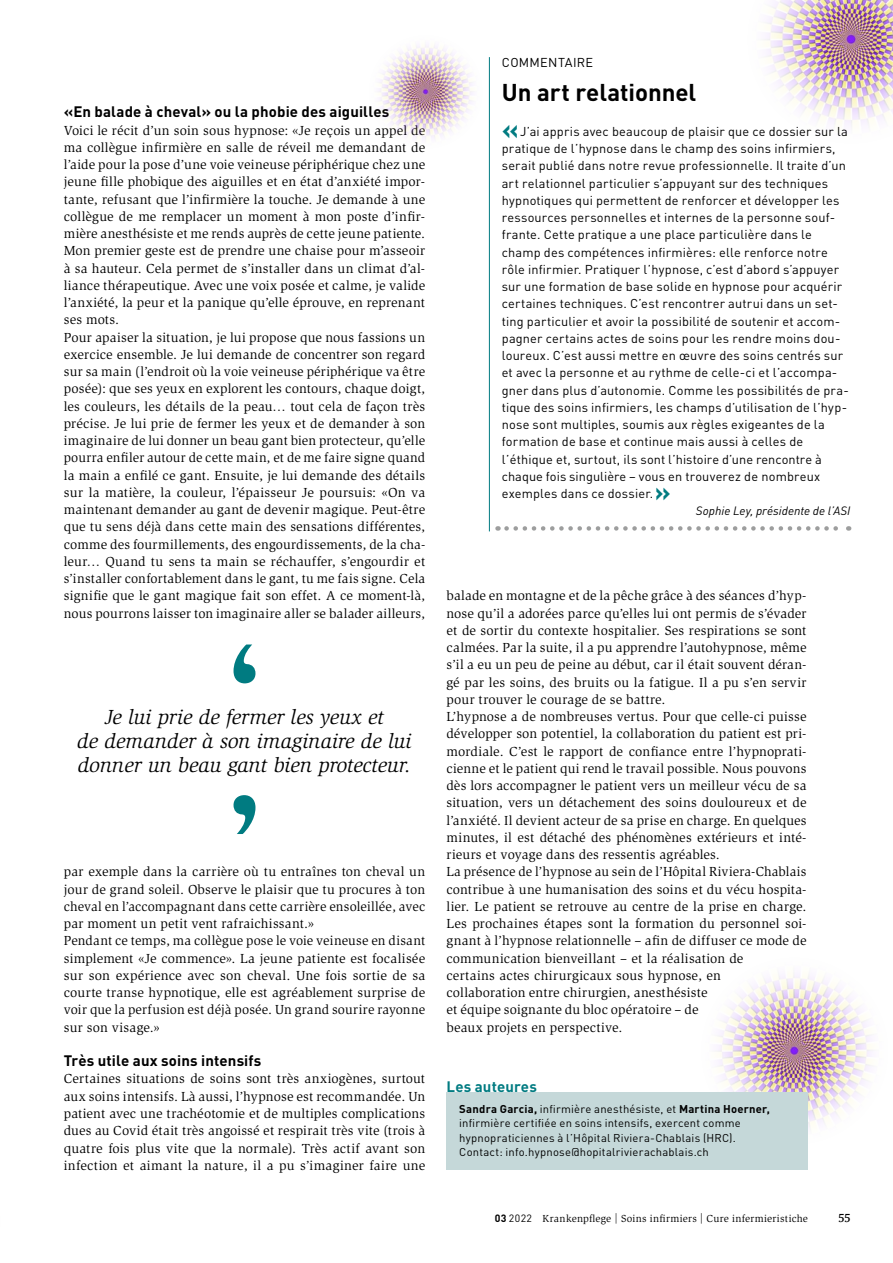
<style>
.page{position:relative;width:893px;height:1263px;background:#fff}
.page>*{position:absolute;margin:0;border:0;box-sizing:border-box;transform-origin:0 0}
.t1{font:700 24px "DIN Pro";letter-spacing:-.005em;color:#000}
.t2{font:italic 21px/24px "Slimbach Std";letter-spacing:-.005em;color:#000;text-align:center}
.t3{font:700 15px "DIN Pro";letter-spacing:.01em;color:#000}
.t4{font:700 15px "DIN Pro";letter-spacing:.005em;color:#007b81}
.t5{font:13.5px/17.2px "Slimbach Std";letter-spacing:.01em;color:#000}
.t6{font:12.75px/17.2px "DIN Pro";letter-spacing:.015em;color:#000}
.t7{font:italic 12px "DIN";letter-spacing:.005em;color:#000}
.t8{font:700 12px "Esta Pro";color:#000}
.t9{font:11.25px/14.2px "DIN Pro";letter-spacing:.02em;color:#000}
.t10{font:10.5px "Slimbach Std";letter-spacing:.025em;color:#000}
.s1{font-weight:700;font-size:27px;color:#007b81}
.s2{font-weight:700;font-size:25.5px;color:#007b81}
.s3{font-weight:700}
.s4{font-family:"DIN Pro";font-weight:700}
.s5{font-family:"DIN Pro"}
</style>
<div class="page">
<img style="left:718px;top:974px;width:155px;height:153px">
<div style="left:446px;top:1092px;width:362px;height:78px;background:#c5d8d9"></div>
<svg style="left:506px;top:526px;width:343px;height:5px"></svg>
<hr style="left:489px;top:57px;width:1px;height:474px;background:#007b81">
<img style="left:364px;top:30px;width:123px;height:123px;border-radius:62px">
<img style="left:765px;top:0;width:128px;height:126px">
<svg style="left:234px;top:644px;width:21px;height:39px"></svg>
<svg style="left:234px;top:795px;width:21px;height:39px"></svg>
<p class="t3" style="left:64px;top:102px;width:327px">«En balade à cheval» ou la phobie des aiguilles</p>
<p class="t5" style="left:64px;top:122px;width:363px">Voici le récit d’un soin sous hypnose: «Je reçois un appel de ma collègue infirmière en salle de réveil me demandant de l’aide pour la pose d’une voie veineuse périphérique chez une jeune fille phobique des aiguilles et en état d’anxiété impor&shy;tante, refusant que l’infirmière la touche. Je demande à une collègue de me remplacer un moment à mon poste d’infir&shy;mière anesthésiste et me rends auprès de cette jeune patiente.<br>Mon premier geste est de prendre une chaise pour m’asseoir à sa hauteur. Cela permet de s’installer dans un climat d’al&shy;liance thérapeutique. Avec une voix posée et calme, je valide l’anxiété, la peur et la panique qu’elle éprouve, en reprenant ses mots.<br>Pour apaiser la situation, je lui propose que nous fassions un exercice ensemble. Je lui demande de concentrer son regard sur sa main (l’endroit où la voie veineuse périphérique va être posée): que ses yeux en explorent les contours, chaque doigt, les couleurs, les détails de la peau… tout cela de façon très précise. Je lui prie de fermer les yeux et de demander à son imaginaire de lui donner un beau gant bien protecteur, qu’elle pourra enfiler autour de cette main, et de me faire signe quand la main a enfilé ce gant. Ensuite, je lui demande des détails sur la matière, la couleur, l’épaisseur Je poursuis: «On va maintenant demander au gant de devenir magique. Peut-être que tu sens déjà dans cette main des sensations différentes, comme des fourmillements, des engourdissements, de la cha&shy;leur… Quand tu sens ta main se réchauffer, s’engourdir et s’installer confortablement dans le gant, tu me fais signe. Cela signifie que le gant magique fait son effet. A ce moment-là, nous pourrons laisser ton imaginaire aller se balader ailleurs,</p>
<h2 class="t2" style="left:77px;top:705px;width:336px">Je lui prie de fermer les yeux et<br>de demander à son imaginaire de lui donner un beau gant bien protecteur.</h2>
<p class="t5" style="left:64px;top:863px;width:363px">par exemple dans la carrière où tu entraînes ton cheval un jour de grand soleil. Observe le plaisir que tu procures à ton cheval en l’accompagnant dans cette carrière ensoleillée, avec par moment un petit vent rafraichissant.»<br>Pendant ce temps, ma collègue pose le voie veineuse en disant simplement «Je commence». La jeune patiente est focalisée sur son expérience avec son cheval. Une fois sortie de sa courte transe hypnotique, elle est agréablement surprise de voir que la perfusion est déjà posée. Un grand sourire rayonne sur son visage.»</p>
<p class="t3" style="left:64px;top:1050px;width:199px">Très utile aux soins intensifs</p>
<p class="t5" style="left:64px;top:1070px;width:363px;text-align:justify">Certaines situations de soins sont très anxiogènes, surtout aux soins intensifs. Là aussi, l’hypnose est recommandée. Un patient avec une trachéotomie et de multiples complications dues au Covid était très angoissé et respirait très vite (trois à quatre fois plus vite que la normale). Très actif avant son infection et aimant la nature, il a pu s’imaginer faire une</p>
<p class="t6" style="left:502px;top:53px;width:93px">COMMENTAIRE</p>
<h1 class="t1" style="left:502px;top:76px;width:196px">Un art relationnel</h1>
<p class="t6" style="left:502px;top:122px;width:348px"><span class="s1">«</span>J’ai appris avec beaucoup de plaisir que ce dossier sur la pratique de l’hypnose dans le champ des soins infirmiers, serait publié dans notre revue professionnelle. Il traite d’un art relationnel particulier s’appuyant sur des techniques hypnotiques qui permettent de renforcer et développer les ressources personnelles et internes de la personne souf&shy;frante. Cette pratique a une place particulière dans le champ des compétences infirmières: elle renforce notre rôle infirmier. Pratiquer l’hypnose, c’est d’abord s’appuyer sur une formation de base solide en hypnose pour acquérir certaines techniques. C’est rencontrer autrui dans un set&shy;ting particulier et avoir la possibilité de soutenir et accom&shy;pagner certains actes de soins pour les rendre moins dou&shy;loureux. C’est aussi mettre en œuvre des soins centrés sur et avec la personne et au rythme de celle-ci et l’accompa&shy;gner dans plus d’autonomie. Comme les possibilités de pra&shy;tique des soins infirmiers, les champs d’utilisation de l’hyp&shy;nose sont multiples, soumis aux règles exigeantes de la formation de base et continue mais aussi à celles de l’éthique et, surtout, ils sont l’histoire d’une rencontre à chaque fois singulière – vous en trouverez de nombreux exemples dans ce dossier.<span class="s2">»</span></p>
<p class="t7" style="left:696px;top:504px;width:156px">Sophie Ley, présidente de l’ASI</p>
<p class="t5" style="left:446px;top:587px;width:362px">balade en montagne et de la pêche grâce à des séances d’hyp&shy;nose qu’il a adorées parce qu’elles lui ont permis de s’évader et de sortir du contexte hospitalier. Ses respirations se sont calmées. Par la suite, il a pu apprendre l’autohypnose, même s’il a eu un peu de peine au début, car il était souvent déran&shy;gé par les soins, des bruits ou la fatigue. Il a pu s’en servir pour trouver le courage de se battre.<br>L’hypnose a de nombreuses vertus. Pour que celle-ci puisse développer son potentiel, la collaboration du patient est pri&shy;mordiale. C’est le rapport de confiance entre l’hypnoprati&shy;cienne et le patient qui rend le travail possible. Nous pouvons dès lors accompagner le patient vers un meilleur vécu de sa situation, vers un détachement des soins douloureux et de l’anxiété. Il devient acteur de sa prise en charge. En quelques minutes, il est détaché des phénomènes extérieurs et inté&shy;rieurs et voyage dans des ressentis agréables.<br>La présence de l’hypnose au sein de l’Hôpital Riviera-Chablais contribue à une humanisation des soins et du vécu hospita&shy;lier. Le patient se retrouve au centre de la prise en charge.<br>Les prochaines étapes sont la formation du personnel soi&shy;gnant à l’hypnose relationnelle – afin de diffuser ce mode de communication bienveillant – et la réalisation de<br>certains actes chirurgicaux sous hypnose, en<br>collaboration entre chirurgien, anesthésiste<br>et équipe soignante du bloc opératoire – de<br>beaux projets en perspective.</p>
<p class="t4" style="left:446px;top:1076px;width:92px">Les auteures</p>
<p class="t9" style="left:459px;top:1101px;width:312px"><span class="s3">Sandra Garcia,</span> infirmière anesthésiste, et <span class="s3">Martina Hoerner, </span>infirmière certifiée en soins intensifs, exercent comme hypnopraticiennes à l’Hôpital Riviera-Chablais (HRC).<br>Contact: info.hypnose@hopitalrivierachablais.ch</p>
<p class="t10" style="left:495px;top:1212px;width:315px"><span class="s4">03</span> <span class="s5">2022</span> Krankenpflege | Soins infirmiers | Cure infermieristiche</p>
<p class="t8" style="left:838px;top:1209px;width:14px">55</p>
</div>
